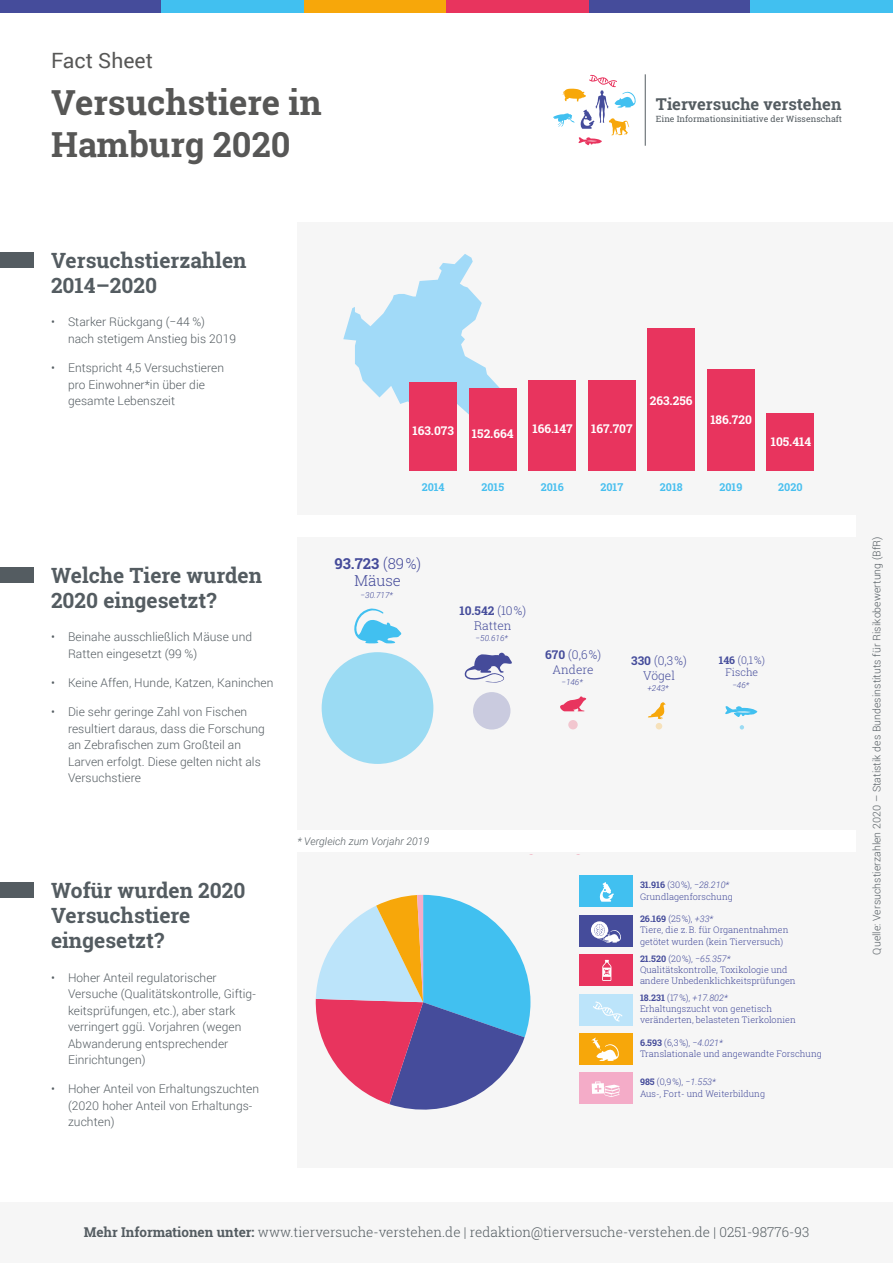
<style>
.page{position:relative;width:893px;height:1263px;background:#fff}
.page>*{position:absolute;margin:0;border:0;box-sizing:border-box;transform-origin:0 0}
.t1{font:700 34.5px/41.4px "Roboto Slab";color:#575756}
.t2{font:21.15px "Roboto";color:#575756}
.t3{font:700 21px/25.2px "Roboto Slab";color:#545c61}
.t4{font:700 16.5px "Roboto Slab";color:#545c61}
.t5{font:300 15px/17.2px "Roboto Slab";color:#454b9a;text-align:center}
.t6{font:300 13.5px "Roboto Slab";color:#545c61}
.t7{font:300 12px/16.5px "Roboto";letter-spacing:.005em;color:#545c61}
.t8{font:700 12px "Roboto Slab";color:#fff}
.t9{font:300 12px/15px "Roboto Slab";color:#454c9b;text-align:center}
.t10{font:700 10.8px "Roboto Slab";color:#48bfef}
.t11{font:300 10.5px "Roboto";letter-spacing:.005em;color:#545c61}
.t12{font:italic 300 10.5px "Roboto";letter-spacing:.005em;color:#545c61}
.t13{font:300 10.5px/12.8px "Roboto Slab";color:#454c9b;text-align:center}
.t14{font:300 9px/11.2px "Roboto Slab";color:#454c9b}
.t15{font:italic 300 9px "Roboto";color:#454c9b}
.t16{font:8.7px "Roboto Slab";color:#545c61}
.t17{font:italic 300 8.25px "Roboto";color:#454c9b}
.s1{font-weight:700}
.s2{font-family:"Roboto Slab";font-weight:700;font-style:normal}
.s3{font-family:"Roboto Slab";font-style:normal}
.s4{font-family:"Roboto";font-style:italic}
</style>
<div class="page">
<div style="left:0;top:1202px;width:893px;height:61px;background:#f6f6f6"></div>
<hr style="left:645px;top:74px;width:1px;height:72px;background:#545c61">
<svg style="left:553px;top:74px;width:83px;height:72px"></svg>
<div style="left:0;top:567px;width:34px;height:16px;background:#545c61"></div>
<div style="left:0;top:252px;width:34px;height:16px;background:#545c61"></div>
<div style="left:0;top:882px;width:34px;height:16px;background:#545c61"></div>
<div style="left:298px;top:223px;width:595px;height:292px;background:#f6f6f6"></div>
<div style="left:298px;top:852px;width:595px;height:316px;background:#f6f6f6"></div>
<div style="left:857px;top:223px;width:36px;height:945px;background:#f6f6f6"></div>
<div style="left:298px;top:538px;width:595px;height:292px;background:#f6f6f6"></div>
<div style="left:303px;top:0;width:143px;height:13px;background:#f7a70a"></div>
<div style="left:160px;top:0;width:143px;height:13px;background:#41c0f0"></div>
<div style="left:0;top:0;width:160px;height:13px;background:#454c9b"></div>
<div style="left:446px;top:0;width:143px;height:13px;background:#e8345e"></div>
<div style="left:750px;top:0;width:143px;height:13px;background:#41c0f0"></div>
<div style="left:589px;top:0;width:161px;height:13px;background:#454c9b"></div>
<svg style="left:343px;top:254px;width:157px;height:161px"></svg>
<div style="left:409px;top:382px;width:48px;height:89px;background:#e8345e"></div>
<div style="left:469px;top:388px;width:48px;height:83px;background:#e8345e"></div>
<div style="left:528px;top:381px;width:48px;height:90px;background:#e8345e"></div>
<div style="left:588px;top:380px;width:48px;height:91px;background:#e8345e"></div>
<div style="left:648px;top:328px;width:47px;height:143px;background:#e8345e"></div>
<div style="left:707px;top:369px;width:48px;height:102px;background:#e8345e"></div>
<div style="left:767px;top:414px;width:47px;height:57px;background:#e8345e"></div>
<div style="left:579px;top:994px;width:54px;height:31px;background:#bce4fa"></div>
<svg style="left:593px;top:1001px;width:29px;height:20px"></svg>
<div style="left:579px;top:954px;width:54px;height:32px;background:#e8345e"></div>
<svg style="left:602px;top:960px;width:9px;height:21px"></svg>
<svg style="left:315px;top:895px;width:215px;height:215px"></svg>
<div style="left:579px;top:876px;width:54px;height:31px;background:#41c0f0"></div>
<svg style="left:599px;top:882px;width:15px;height:20px"></svg>
<div style="left:579px;top:915px;width:54px;height:31px;background:#454c9b"></div>
<svg style="left:591px;top:921px;width:17px;height:17px"></svg>
<svg style="left:594px;top:924px;width:27px;height:18px"></svg>
<div style="left:579px;top:1073px;width:54px;height:31px;background:#f4acc8"></div>
<svg style="left:592px;top:1081px;width:28px;height:16px"></svg>
<div style="left:579px;top:1033px;width:54px;height:31px;background:#f7a70a"></div>
<svg style="left:592px;top:1038px;width:27px;height:23px"></svg>
<svg style="left:354px;top:608px;width:48px;height:35px"></svg>
<svg style="left:464px;top:653px;width:48px;height:29px"></svg>
<svg style="left:725px;top:706px;width:33px;height:11px"></svg>
<svg style="left:560px;top:696px;width:26px;height:15px"></svg>
<div style="left:322px;top:652px;width:111px;height:112px;background:#9bdbf3;border-radius:56px"></div>
<div style="left:473px;top:692px;width:37px;height:37px;background:#cacbdf;border-radius:19px"></div>
<div style="left:568px;top:720px;width:10px;height:9px;background:#f2c6cf;border-radius:5px"></div>
<svg style="left:648px;top:702px;width:17px;height:27px"></svg>
<svg style="left:740px;top:725px;width:4px;height:4px"></svg>
<h2 class="t2" style="left:51px;top:46px;width:104px">Fact Sheet</h2>
<h1 class="t1" style="left:51px;top:82px;width:272px">Versuchstiere in<br>Hamburg 2020</h1>
<h3 class="t4" style="left:656px;top:93px;width:187px">Tierversuche verstehen</h3>
<p class="t16" style="left:656px;top:112px;width:187px">Eine Informationsinitiative der Wissenschaft</p>
<h3 class="t3" style="left:51px;top:247px;width:197px">Versuchstierzahlen<br>2014–2020</h3>
<p class="t7" style="left:68px;top:313px;width:170px;text-indent:-17px">• Starker Rückgang (−44 %)<br>nach stetigem Anstieg bis 2019</p>
<p class="t7" style="left:68px;top:359px;width:158px;text-indent:-17px">• Entspricht 4,5 Versuchstieren pro Einwohner*in über die gesamte Lebenszeit</p>
<p class="t8" style="left:412px;top:422px;width:43px">163.073</p>
<p class="t8" style="left:532px;top:420px;width:42px">166.147</p>
<p class="t8" style="left:472px;top:426px;width:43px">152.664</p>
<p class="t8" style="left:591px;top:420px;width:43px">167.707</p>
<p class="t8" style="left:650px;top:392px;width:44px">263.256</p>
<p class="t8" style="left:710px;top:411px;width:43px">186.720</p>
<p class="t8" style="left:771px;top:434px;width:42px">105.414</p>
<p class="t10" style="left:422px;top:480px;width:24px">2014</p>
<p class="t10" style="left:481px;top:480px;width:24px">2015</p>
<p class="t10" style="left:541px;top:480px;width:24px">2016</p>
<p class="t10" style="left:600px;top:480px;width:24px">2017</p>
<p class="t10" style="left:660px;top:480px;width:24px">2018</p>
<p class="t10" style="left:719px;top:480px;width:24px">2019</p>
<p class="t10" style="left:778px;top:480px;width:26px">2020</p>
<h3 class="t3" style="left:51px;top:562px;width:213px">Welche Tiere wurden<br>2020 eingesetzt?</h3>
<p class="t7" style="left:68px;top:628px;width:186px;text-indent:-17px">• Beinahe ausschließlich Mäuse und<br>Ratten eingesetzt (99 %)</p>
<p class="t7" style="left:51px;top:674px;width:224px">• Keine Affen, Hunde, Katzen, Kaninchen</p>
<p class="t7" style="left:68px;top:703px;width:198px;text-indent:-17px">• Die sehr geringe Zahl von Fischen resultiert daraus, dass die Forschung an Zebrafischen zum Großteil an<br>Larven erfolgt. Diese gelten nicht als<br>Versuchstiere</p>
<h3 class="t3" style="left:51px;top:877px;width:196px">Wofür wurden 2020<br>Versuchstiere eingesetzt?</h3>
<p class="t7" style="left:68px;top:969px;width:189px;text-indent:-17px">• Hoher Anteil regulatorischer<br>Versuche (Qualitätskontrolle, Giftig&shy;keitsprüfungen, etc.), aber stark verringert ggü. Vorjahren (wegen<br>Abwanderung entsprechender<br>Einrichtungen)</p>
<p class="t7" style="left:68px;top:1080px;width:193px;text-indent:-17px">• Hoher Anteil von Erhaltungszuchten (2020 hoher Anteil von Erhaltungs&shy;zuchten)</p>
<p class="t5" style="left:334px;top:554px;width:88px"><span class="s1">93.723</span> (89%)<br>Mäuse</p>
<p class="t17" style="left:361px;top:589px;width:34px">−30.717*</p>
<p class="t12" style="left:298px;top:834px;width:133px">* Vergleich zum Vorjahr 2019</p>
<p class="t9" style="left:459px;top:603px;width:68px"><span class="s1">10.542</span> (10%)<br>Ratten</p>
<p class="t17" style="left:476px;top:633px;width:34px">−50.616*</p>
<p class="t9" style="left:545px;top:647px;width:57px"><span class="s1">670</span> (0,6%)<br>Andere</p>
<p class="t17" style="left:561px;top:676px;width:23px">−146*</p>
<p class="t9" style="left:631px;top:653px;width:57px"><span class="s1">330</span> (0,3%)<br>Vögel</p>
<p class="t17" style="left:647px;top:682px;width:23px">+243*</p>
<p class="t13" style="left:719px;top:653px;width:48px"><span class="s1">146</span> (0,1%)<br>Fische</p>
<p class="t17" style="left:732px;top:679px;width:18px">−46*</p>
<p class="t15" style="left:640px;top:879px;width:91px"><span class="s2">31.916</span> <span class="s3">(30%),</span> −28.210*</p>
<p class="t14" style="left:640px;top:890px;width:94px">Grundlagenforschung</p>
<p class="t14" style="left:640px;top:913px;width:150px"><span class="s1">26.169</span> (25%), <span class="s4">+33*<br></span>Tiere, die z.B. für Organentnahmen getötet wurden (kein Tierversuch)</p>
<p class="t15" style="left:640px;top:952px;width:92px"><span class="s2">21.520</span> <span class="s3">(20%),</span> −65.357*</p>
<p class="t14" style="left:640px;top:964px;width:157px">Qualitätskontrolle, Toxikologie und andere Unbedenklichkeitsprüfungen</p>
<p class="t15" style="left:640px;top:991px;width:89px"><span class="s2">18.231</span> <span class="s3">(17%),</span> +17.802*</p>
<p class="t14" style="left:640px;top:1003px;width:157px">Erhaltungszucht von genetisch veränderten, belasteten Tierkolonien</p>
<p class="t14" style="left:640px;top:1037px;width:183px"><span class="s1">6.593</span> (6,3%), <span class="s4">−4.021*<br></span>Translationale und angewandte Forschung</p>
<p class="t14" style="left:640px;top:1076px;width:127px"><span class="s1">985</span> (0,9%), <span class="s4">−1.553*<br></span>Aus-, Fort- und Weiterbildung</p>
<p class="t11" style="left:869px;top:954px;width:420px;rotate:-90deg">Quelle: Versuchstierzahlen 2020 – Statistik des Bundesinstituts für Risikobewertung (BfR)</p>
<p class="t6" style="left:84px;top:1223px;width:727px"><span class="s1">Mehr Informationen unter:</span> www.tierversuche-verstehen.de | redaktion@tierversuche-verstehen.de | 0251-98776-93</p>
</div>
